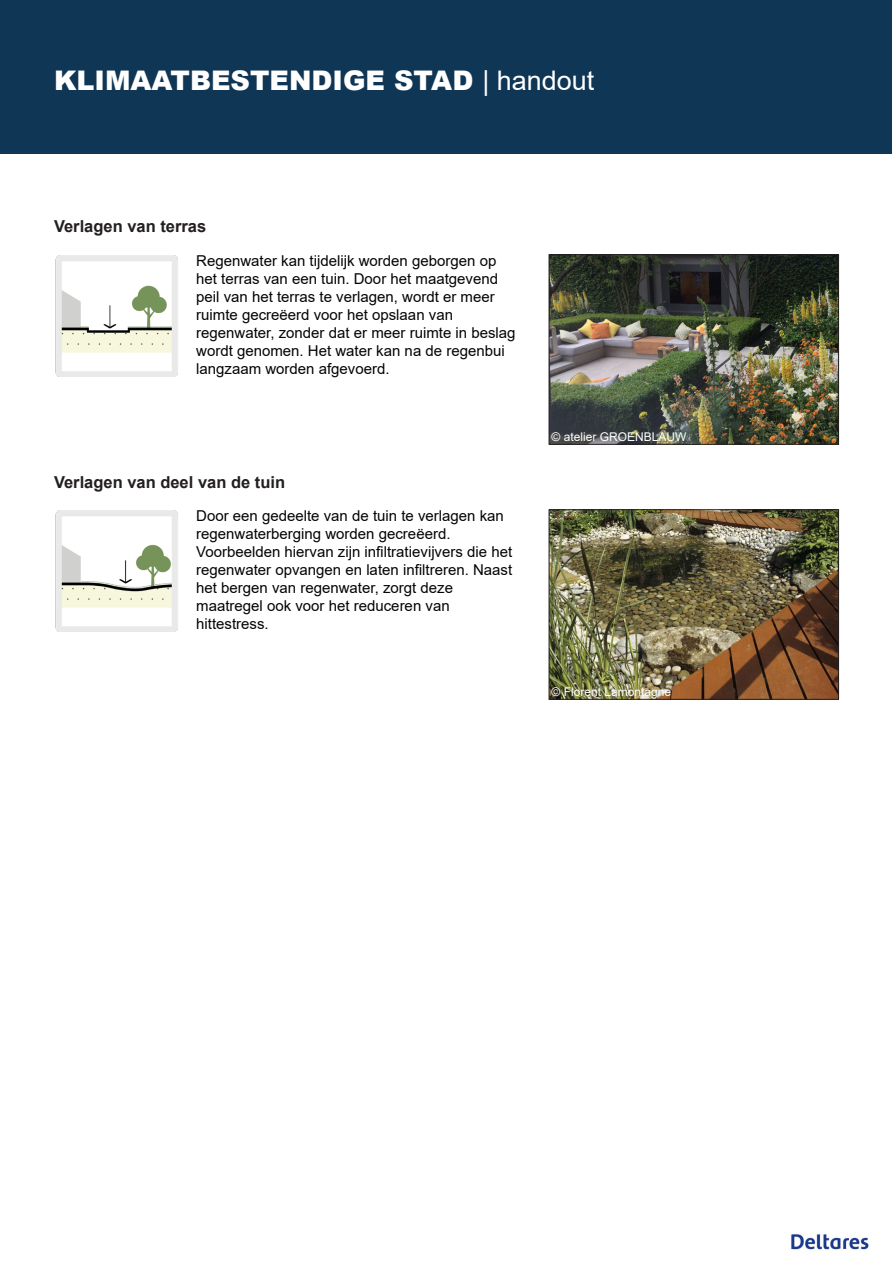
<style>
.page{position:relative;width:893px;height:1263px;background:#fff}
.page>*{position:absolute;margin:0;border:0;box-sizing:border-box;transform-origin:0 0}
.t1{font:900 27px "Arial";color:#fff}
.t2{font:700 16.5px "Arial";color:#231f20}
.t3{font:15px/18px "Arial";color:#040503}
.t4{font:12px "Arial";color:#fff}
.s1{font-weight:400}
</style>
<div class="page">
<img style="left:791px;top:1234px;width:78px;height:16px">
<img style="left:551px;top:256px;width:286px;height:186px">
<div style="left:549px;top:254px;width:290px;height:190px;border:1px solid #231f20"></div>
<img style="left:551px;top:511px;width:286px;height:186px">
<div style="left:549px;top:509px;width:290px;height:190px;border:1px solid #231f20"></div>
<div style="left:1px;top:1px;width:891px;height:153px;background:#103655"></div>
<img style="left:55px;top:510px;width:123px;height:121px">
<img style="left:55px;top:255px;width:123px;height:121px">
<p class="t1" style="left:54px;top:61px;width:542px">KLIMAATBESTENDIGE STAD <span class="s1">| handout</span></p>
<p class="t2" style="left:54px;top:215px;width:154px">Verlagen van terras</p>
<p class="t3" style="left:196px;top:251px;width:303px">Regenwater kan tijdelijk worden geborgen op het terras van een tuin. Door het maatgevend peil van het terras te verlagen, wordt er meer ruimte gecreëerd voor het opslaan van</p>
<p class="t3" style="left:196px;top:323px;width:321px">regenwater, zonder dat er meer ruimte in beslag wordt genomen. Het water kan na de regenbui langzaam worden afgevoerd.</p>
<p class="t2" style="left:54px;top:470px;width:233px">Verlagen van deel van de tuin</p>
<p class="t3" style="left:196px;top:506px;width:309px">Door een gedeelte van de tuin te verlagen kan regenwaterberging worden gecreëerd.</p>
<p class="t3" style="left:196px;top:542px;width:317px;text-align:justify">Voorbeelden hiervan zijn infiltratievijvers die het regenwater opvangen en laten infiltreren. Naast het bergen van regenwater, zorgt deze</p>
<p class="t3" style="left:196px;top:596px;width:255px">maatregel ook voor het reduceren van</p>
<p class="t3" style="left:196px;top:614px;width:74px">hittestress.</p>
<p class="t4" style="left:552px;top:428px;width:136px">© atelier GROENBLAUW</p>
<p class="t4" style="left:552px;top:684px;width:121px">© Florent Lamontagne</p>
</div>
